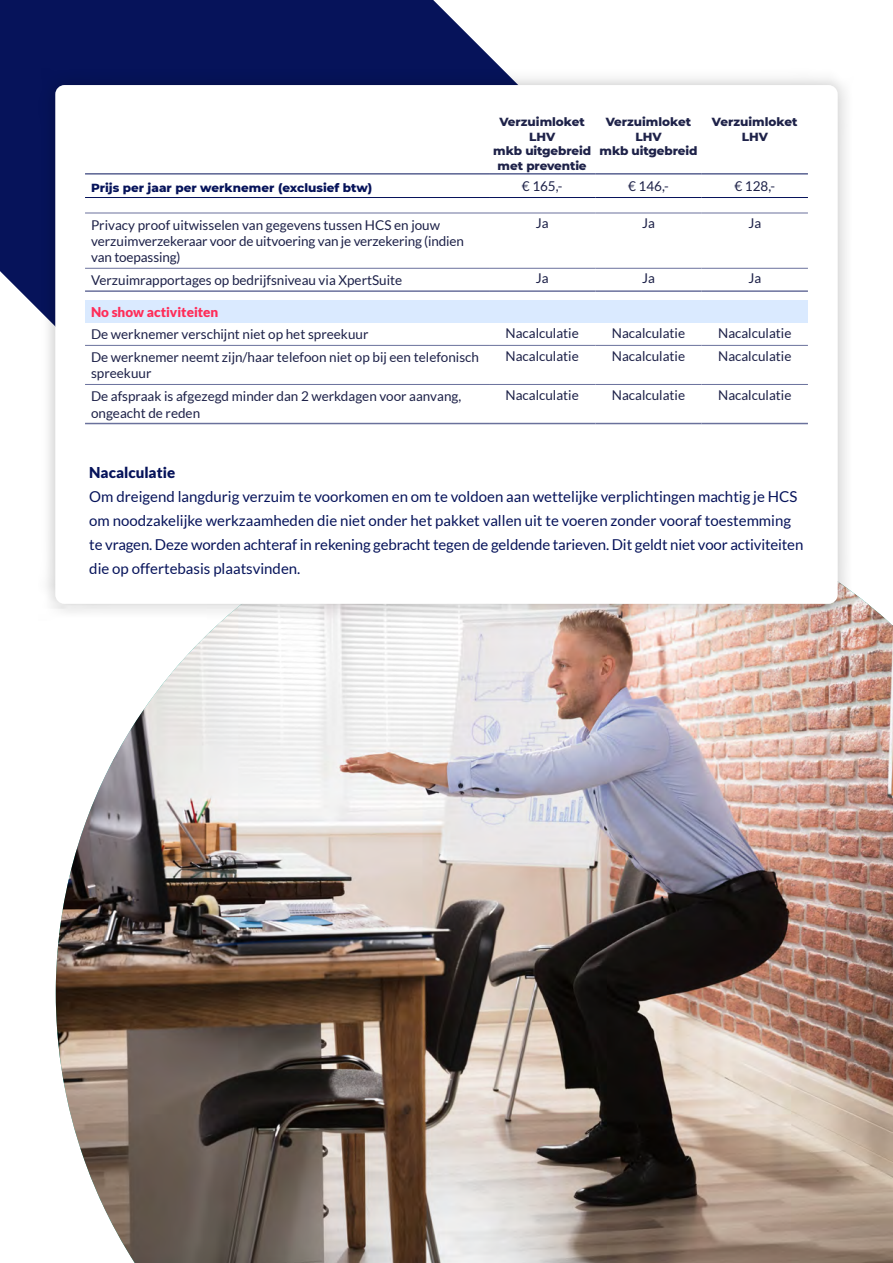
<style>
.page{position:relative;width:893px;height:1263px;background:#fff}
.page>*{position:absolute;margin:0;border:0;box-sizing:border-box;transform-origin:0 0}
.t1{font:15px/24px "Lato";color:#06135a}
.t2{font:900 15px "Lato";color:#06135a}
.t3{font:13.5px/16.2px "Lato";color:#1d2148}
.t4{font:900 13.5px "Lato";color:#ff2c58}
.t5{font:800 12px/14.4px "Montserrat";letter-spacing:-.01em;color:#1e2249;text-align:center}
.t6{font:800 12px "Montserrat";color:#06135a}
</style>
<div class="page">
<img style="left:56px;top:594px;width:837px;height:669px">
<svg style="left:0;top:0;width:501px;height:309px;background:#172365"></svg>
<div style="left:38px;top:68px;width:817px;height:552px;background:#000;opacity:.25"></div>
<div style="left:55px;top:85px;width:783px;height:519px;background:#fff;border-radius:9px"></div>
<div style="left:85px;top:300px;width:723px;height:22px;background:#daeaff"></div>
<hr style="left:85px;top:213px;width:404px;height:1px;background:#6a719c">
<hr style="left:489px;top:213px;width:106px;height:1px;background:#6a719c">
<hr style="left:595px;top:213px;width:107px;height:1px;background:#6a719c">
<hr style="left:702px;top:213px;width:106px;height:1px;background:#6a719c">
<hr style="left:85px;top:268px;width:404px;height:1px;background:#6a719c">
<hr style="left:489px;top:268px;width:106px;height:1px;background:#6a719c">
<hr style="left:595px;top:268px;width:107px;height:1px;background:#6a719c">
<hr style="left:702px;top:268px;width:106px;height:1px;background:#6a719c">
<hr style="left:85px;top:345px;width:404px;height:1px;background:#6a719c">
<hr style="left:489px;top:345px;width:106px;height:1px;background:#6a719c">
<hr style="left:595px;top:345px;width:107px;height:1px;background:#6a719c">
<hr style="left:702px;top:345px;width:106px;height:1px;background:#6a719c">
<hr style="left:85px;top:384px;width:404px;height:1px;background:#6a719c">
<hr style="left:489px;top:384px;width:106px;height:1px;background:#6a719c">
<hr style="left:595px;top:384px;width:107px;height:1px;background:#6a719c">
<hr style="left:702px;top:384px;width:106px;height:1px;background:#6a719c">
<hr style="left:85px;top:290px;width:404px;height:2px;background:#6a719c">
<hr style="left:489px;top:290px;width:106px;height:2px;background:#6a719c">
<hr style="left:595px;top:290px;width:107px;height:2px;background:#6a719c">
<hr style="left:702px;top:290px;width:106px;height:2px;background:#6a719c">
<hr style="left:85px;top:423px;width:404px;height:1px;background:#6a719c">
<hr style="left:489px;top:423px;width:106px;height:1px;background:#6a719c">
<hr style="left:595px;top:423px;width:107px;height:1px;background:#6a719c">
<hr style="left:702px;top:423px;width:106px;height:1px;background:#6a719c">
<hr style="left:85px;top:173px;width:404px;height:1px;background:#06135a">
<hr style="left:489px;top:173px;width:106px;height:1px;background:#06135a">
<hr style="left:595px;top:173px;width:107px;height:1px;background:#06135a">
<hr style="left:702px;top:173px;width:106px;height:1px;background:#06135a">
<hr style="left:85px;top:197px;width:404px;height:1px;background:#06135a">
<hr style="left:489px;top:197px;width:106px;height:1px;background:#06135a">
<hr style="left:595px;top:197px;width:107px;height:1px;background:#06135a">
<hr style="left:702px;top:197px;width:106px;height:1px;background:#06135a">
<p class="t5" style="left:493px;top:114px;width:99px">Verzuimloket<br>LHV<br>mkb uitgebreid met preventie</p>
<p class="t5" style="left:600px;top:114px;width:99px">Verzuimloket<br>LHV<br>mkb uitgebreid</p>
<p class="t5" style="left:712px;top:114px;width:87px">Verzuimloket<br>LHV</p>
<p class="t6" style="left:91px;top:178px;width:283px">Prijs per jaar per werknemer (exclusief btw)</p>
<p class="t3" style="left:522px;top:178px;width:42px">€ 165,-</p>
<p class="t3" style="left:628px;top:178px;width:42px">€ 146,-</p>
<p class="t3" style="left:734px;top:178px;width:42px">€ 128,-</p>
<p class="t3" style="left:91px;top:217px;width:375px">Privacy proof uitwisselen van gegevens tussen HCS en jouw verzuimverzekeraar voor de uitvoering van je verzekering (indien van toepassing)</p>
<p class="t3" style="left:536px;top:215px;width:14px">Ja</p>
<p class="t3" style="left:642px;top:215px;width:14px">Ja</p>
<p class="t3" style="left:748px;top:215px;width:14px">Ja</p>
<p class="t3" style="left:91px;top:272px;width:313px">Verzuimrapportages op bedrijfsniveau via XpertSuite</p>
<p class="t3" style="left:536px;top:270px;width:14px">Ja</p>
<p class="t3" style="left:642px;top:270px;width:14px">Ja</p>
<p class="t3" style="left:748px;top:270px;width:14px">Ja</p>
<p class="t4" style="left:91px;top:304px;width:129px">No show activiteiten</p>
<p class="t3" style="left:91px;top:326px;width:279px">De werknemer verschijnt niet op het spreekuur</p>
<p class="t3" style="left:505px;top:325px;width:75px">Nacalculatie</p>
<p class="t3" style="left:612px;top:325px;width:75px">Nacalculatie</p>
<p class="t3" style="left:718px;top:325px;width:75px">Nacalculatie</p>
<p class="t3" style="left:91px;top:349px;width:390px">De werknemer neemt zijn/haar telefoon niet op bij een telefonisch spreekuur</p>
<p class="t3" style="left:505px;top:347px;width:75px">Nacalculatie</p>
<p class="t3" style="left:612px;top:347px;width:75px">Nacalculatie</p>
<p class="t3" style="left:718px;top:347px;width:75px">Nacalculatie</p>
<p class="t3" style="left:91px;top:388px;width:372px">De afspraak is afgezegd minder dan 2 werkdagen voor aanvang, ongeacht de reden</p>
<p class="t3" style="left:505px;top:386px;width:75px">Nacalculatie</p>
<p class="t3" style="left:612px;top:386px;width:75px">Nacalculatie</p>
<p class="t3" style="left:718px;top:386px;width:75px">Nacalculatie</p>
<p class="t2" style="left:89px;top:464px;width:87px">Nacalculatie</p>
<p class="t1" style="left:89px;top:485px;width:716px">Om dreigend langdurig verzuim te voorkomen en om te voldoen aan wettelijke verplichtingen machtig je HCS om noodzakelijke werkzaamheden die niet onder het pakket vallen uit te voeren zonder vooraf toestemming te vragen. Deze worden achteraf in rekening gebracht tegen de geldende tarieven. Dit geldt niet voor activiteiten die op offertebasis plaatsvinden.</p>
</div>
